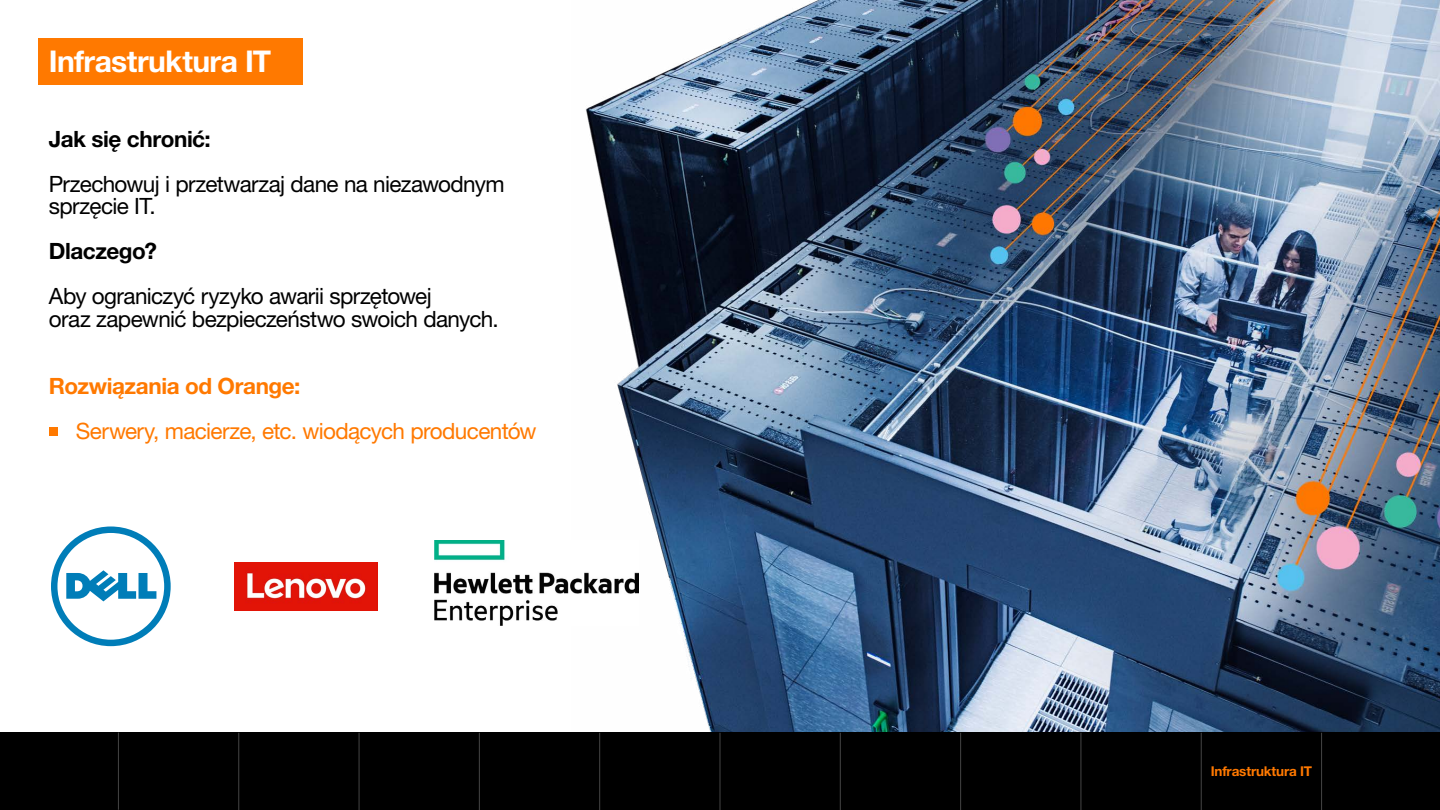
<style>
.page{position:relative;width:1440px;height:810px;background:#fff}
.page>*{position:absolute;margin:0;border:0;box-sizing:border-box;transform-origin:0 0}
.t1{font:700 30px "Helvetica Neue LT Pro";letter-spacing:-.02em;color:#fff}
.t2{font:22.5px/22.5px "Helvetica Neue LT Pro";letter-spacing:-.03em;color:#000}
.t3{font:22.5px "Helvetica Neue LT Pro";letter-spacing:-.03em;color:#ff7900}
.t4{font:700 22.5px "Helvetica Neue LT Pro";letter-spacing:-.02em;color:#000}
.t5{font:700 22.5px "Helvetica Neue LT Pro";letter-spacing:-.02em;color:#ff7900}
.t6{font:700 13.5px "Helvetica Neue LT Pro";letter-spacing:-.015em;color:#ff7900}
</style>
<div class="page">
<img style="left:572px;top:0;width:868px;height:733px">
<div style="left:38px;top:38px;width:265px;height:47px;background:#ff7900"></div>
<div style="left:49px;top:427px;width:8px;height:8px;background:#ff7900"></div>
<svg style="left:51px;top:527px;width:120px;height:119px"></svg>
<img style="left:234px;top:562px;width:144px;height:48px">
<img style="left:435px;top:540px;width:203px;height:85px">
<div style="left:0;top:733px;width:1440px;height:77px;background:#000"></div>
<hr style="left:118px;top:733px;width:1px;height:77px;background:#fff">
<hr style="left:238px;top:733px;width:1px;height:77px;background:#fff">
<hr style="left:359px;top:733px;width:1px;height:77px;background:#fff">
<hr style="left:479px;top:733px;width:1px;height:77px;background:#fff">
<hr style="left:599px;top:733px;width:1px;height:77px;background:#fff">
<hr style="left:719px;top:733px;width:2px;height:77px;background:#fff">
<hr style="left:840px;top:733px;width:1px;height:77px;background:#fff">
<hr style="left:960px;top:733px;width:1px;height:77px;background:#fff">
<hr style="left:1080px;top:733px;width:1px;height:77px;background:#fff">
<hr style="left:1201px;top:733px;width:1px;height:77px;background:#fff">
<hr style="left:1321px;top:733px;width:1px;height:77px;background:#fff">
<h1 class="t1" style="left:49px;top:42px;width:224px">Infrastruktura IT</h1>
<p class="t4" style="left:49px;top:125px;width:163px">Jak się chronić:</p>
<p class="t2" style="left:49px;top:172px;width:457px">Przechowuj i przetwarzaj dane na niezawodnym sprzęcie IT.</p>
<p class="t4" style="left:49px;top:237px;width:109px">Dlaczego?</p>
<p class="t2" style="left:49px;top:285px;width:451px">Aby ograniczyć ryzyko awarii sprzętowej<br>oraz zapewnić bezpieczeństwo swoich danych.</p>
<p class="t5" style="left:49px;top:372px;width:253px">Rozwiązania od Orange:</p>
<p class="t3" style="left:76px;top:418px;width:462px">Serwery, macierze, etc. wiodących producentów</p>
<p class="t6" style="left:1211px;top:763px;width:103px">Infrastruktura IT</p>
</div>
